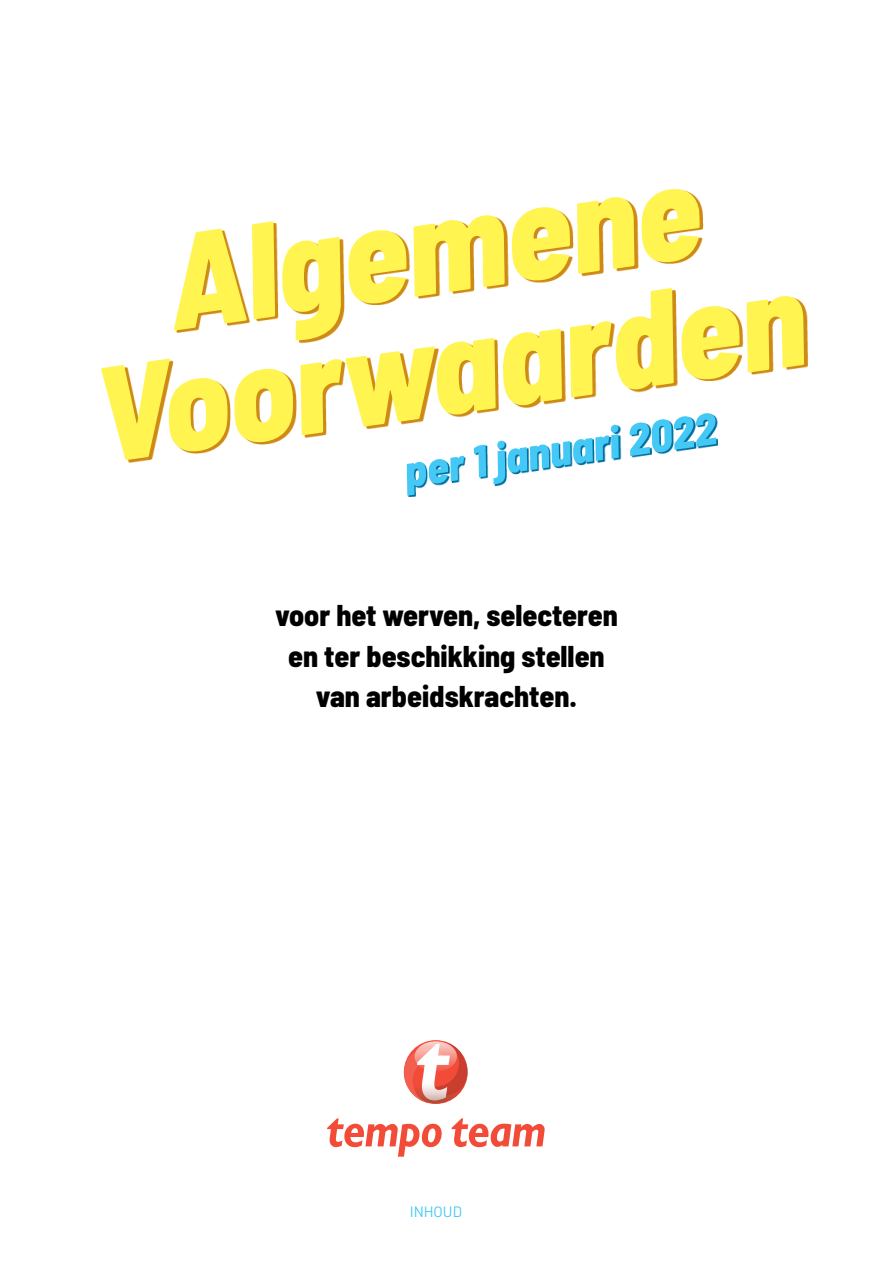
<style>
.page{position:relative;width:893px;height:1263px;background:#fff}
.page>*{position:absolute;margin:0;border:0;box-sizing:border-box;transform-origin:0 0}
.t1{font:italic 800 semi-condensed 135px/121.5px "Barlow";color:#fff450;text-align:center}
.t2{font:italic 800 semi-condensed 45px "Barlow";color:#44c8f5}
.t3{font:800 semi-condensed 30px/40.5px "Barlow";color:#000;text-align:center}
.t4{font:15px "Barlow";color:#44c8f5}
</style>
<div class="page">
<svg style="left:404px;top:1041px;width:64px;height:63px"></svg>
<svg style="left:451px;top:1118px;width:94px;height:29px"></svg>
<svg style="left:327px;top:1118px;width:115px;height:39px"></svg>
<svg style="left:104px;top:191px;width:704px;height:272px"></svg>
<svg style="left:408px;top:414px;width:310px;height:83px"></svg>
<h1 class="t1" style="left:70px;top:227px;width:716px;rotate:-8deg">Algemene<br>Voorwaarden</h1>
<h2 class="t2" style="left:400px;top:439px;width:316px;rotate:-8deg">per 1 januari 2022</h2>
<p class="t3" style="left:275px;top:593px;width:344px">voor het werven, selecteren en ter beschikking stellen van arbeidskrachten.</p>
<p class="t4" style="left:410px;top:1201px;width:54px">INHOUD</p>
</div>
